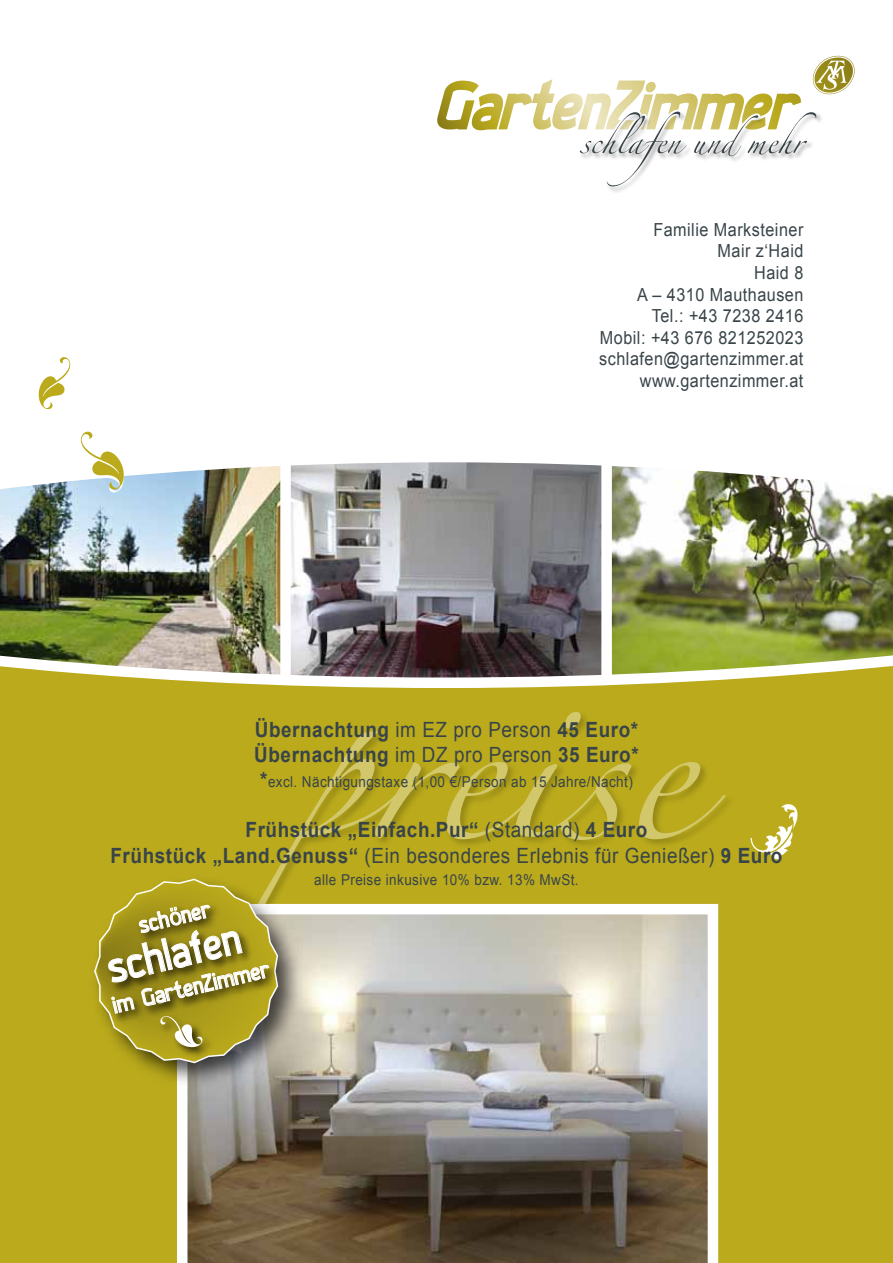
<style>
.page{position:relative;width:893px;height:1263px;background:#fff}
.page>*{position:absolute;margin:0;border:0;box-sizing:border-box;transform-origin:0 0}
.t1{font:45px "Gladatur Rum";color:#fff;scale:.9 1}
.t2{font:24px "Gladatur Rum";color:#fff;scale:.9 1}
.t3{font:700 21px/25.2px "Arial";letter-spacing:.03em;color:#394449;scale:.9 1}
.t4{font:18px/21.6px "Arial";letter-spacing:.03em;color:#394449;text-align:right;scale:.9 1}
.t5{font:15px "Arial";letter-spacing:.03em;color:#394449;scale:.9 1}
.s1{font-weight:400}
.s2{font-weight:700;font-size:21px}
.s3{font-family:"Arial"}
</style>
<div class="page">
<img style="left:291px;top:491px;width:310px;height:155px">
<img style="left:0;top:491px;width:280px;height:155px">
<img style="left:612px;top:491px;width:281px;height:155px">
<img style="left:609px;top:186px;width:20px;height:7px">
<svg style="left:437px;top:56px;width:418px;height:130px"></svg>
<svg style="left:0;top:646px;width:893px;height:53px"></svg>
<div style="left:0;top:699px;width:893px;height:564px;background:#baaa1c"></div>
<img style="left:408px;top:765px;width:321px;height:258px">
<svg style="left:279px;top:731px;width:129px;height:173px"></svg>
<svg style="left:375px;top:712px;width:256px;height:128px"></svg>
<svg style="left:639px;top:762px;width:86px;height:77px"></svg>
<svg style="left:0;top:439px;width:877px;height:52px"></svg>
<svg style="left:81px;top:431px;width:43px;height:62px"></svg>
<svg style="left:177px;top:904px;width:541px;height:358px;background:#999287"></svg>
<img style="left:139px;top:867px;width:171px;height:229px">
<img style="left:279px;top:879px;width:10px;height:155px">
<img style="left:143px;top:1064px;width:83px;height:13px">
<hr style="left:0;top:1262px;width:893px;height:1px;background:#fff">
<svg style="left:94px;top:878px;width:185px;height:186px"></svg>
<p class="t4" style="left:599px;top:219px;width:228px">Familie Marksteiner<br>Mair z‘Haid<br>Haid 8<br>A – 4310 Mauthausen<br>Tel.: +43 7238 2416<br>Mobil: +43 676 821252023 schlafen@gartenzimmer.at www.gartenzimmer.at</p>
<p class="t3" style="left:254px;top:717px;width:429px">Übernachtung <span class="s1">im EZ pro Person</span> 45 Euro*<br>Übernachtung <span class="s1">im DZ pro Person</span> 35 Euro*</p>
<p class="t5" style="left:260px;top:772px;width:416px"><span class="s2">*</span>excl. Nächtigungstaxe (1,00 €/Person ab 15 Jahre/Nacht)</p>
<p class="t3" style="left:111px;top:818px;width:748px;text-align:center">Frühstück „Einfach.Pur“ <span class="s1">(Standard)</span> 4 Euro<br>Frühstück „Land.Genuss“ <span class="s1">(Ein besonderes Erlebnis für Genießer)</span> 9 Euro</p>
<p class="t5" style="left:314px;top:870px;width:295px">alle Preise inkusive 10% bzw. 13% MwSt.</p>
<p class="t2" style="left:137px;top:913px;width:83px;rotate:-13deg">sch<span class="s3">ö</span>ner</p>
<h1 class="t1" style="left:104px;top:945px;width:151px;rotate:-13deg">schlafen</h1>
<p class="t2" style="left:111px;top:993px;width:180px;rotate:-13deg">im GartenZimmer</p>
</div>
